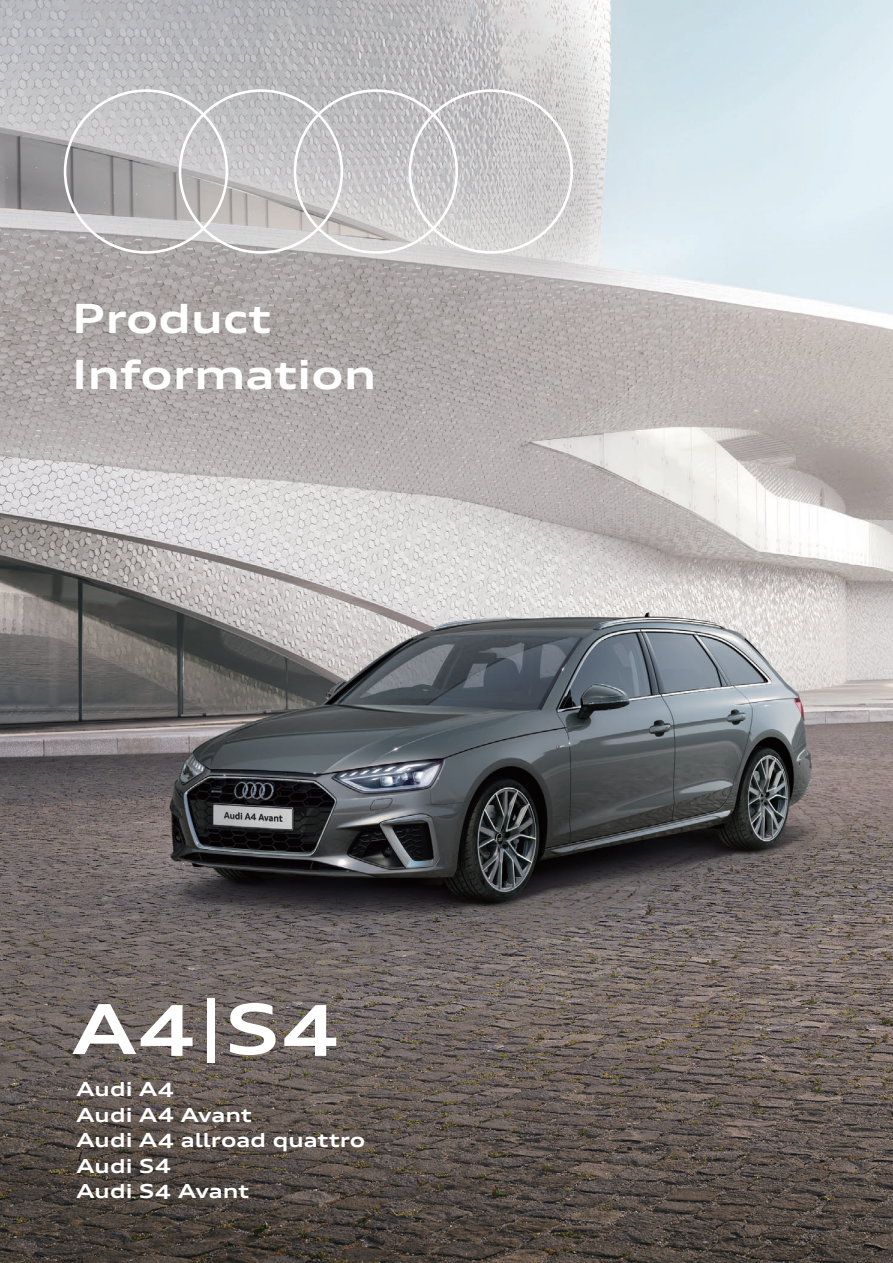
<style>
.page{position:relative;width:893px;height:1263px;background:#fff}
.page>*{position:absolute;margin:0;border:0;box-sizing:border-box;transform-origin:0 0}
.t1{font:700 expanded 68.85px "Audi Type";color:#fff}
.t2{font:700 expanded 40.5px "Audi Type";color:#fff}
.t3{font:700 expanded 19.5px "Audi Type";color:#fff}
.s1{font-size:70.2px}
.s2{font-size:19.8px}
</style>
<div class="page">
<img style="left:0;top:0;width:893px;height:1263px">
<svg style="left:64px;top:89px;width:509px;height:165px;background:#c7c5c6"></svg>
<p class="t2" style="left:72px;top:293px;width:201px">Product</p>
<p class="t2" style="left:72px;top:349px;width:305px">Information</p>
<p class="t1" style="left:72px;top:986px;width:269px">A<span class="s1">4</span>|S<span class="s1">4</span></p>
<p class="t3" style="left:77px;top:1077px;width:99px">Audi A<span class="s2">4</span></p>
<p class="t3" style="left:77px;top:1102px;width:177px">Audi A<span class="s2">4</span> Avant</p>
<p class="t3" style="left:77px;top:1128px;width:290px">Audi A<span class="s2">4</span> allroad quattro</p>
<p class="t3" style="left:77px;top:1153px;width:96px">Audi S<span class="s2">4</span></p>
<p class="t3" style="left:77px;top:1179px;width:174px">Audi S<span class="s2">4</span> Avant</p>
</div>
